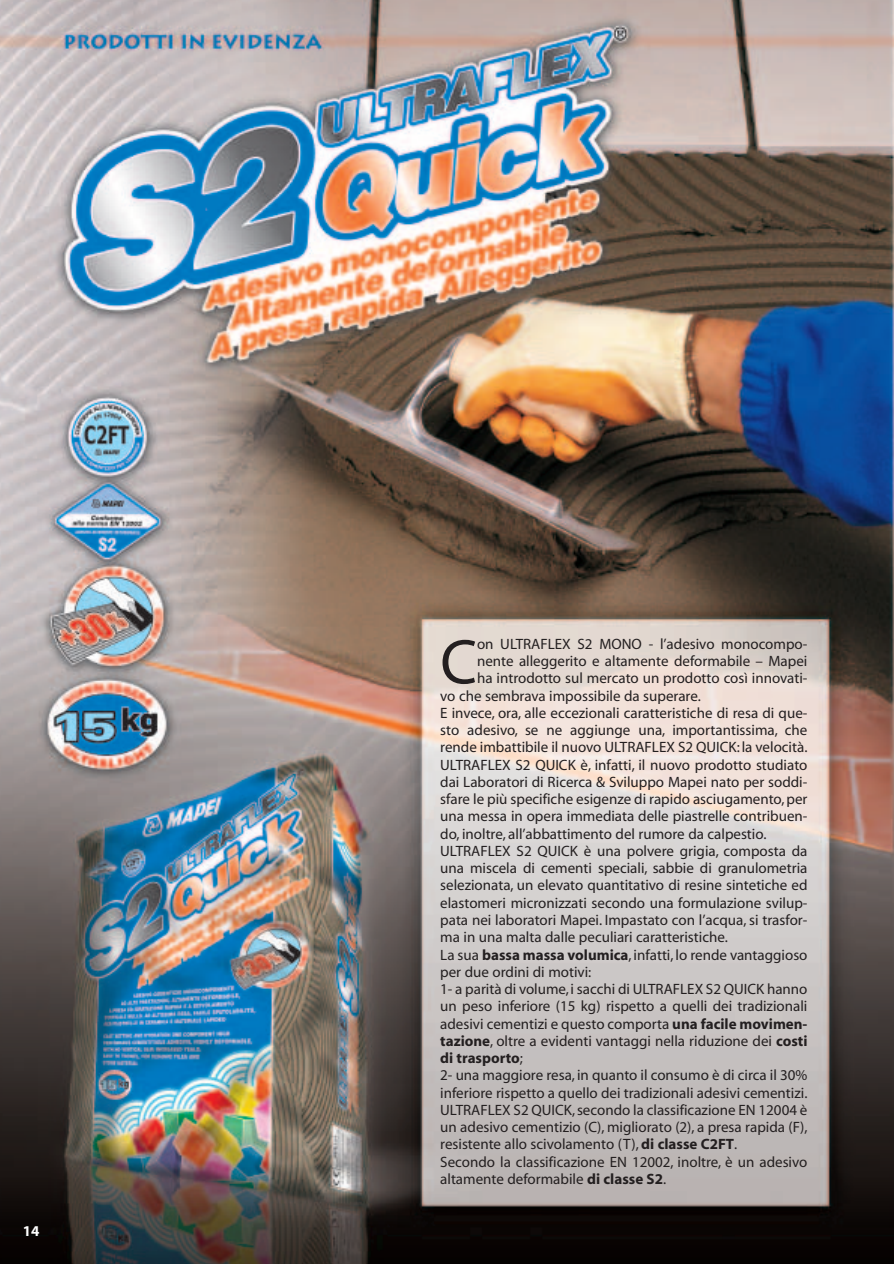
<style>
.page{position:relative;width:894px;height:1264px;background:#fff}
.page>*{position:absolute;margin:0;border:0;box-sizing:border-box;transform-origin:0 0}
.t1{font:63.6px "Myriad";color:#231f20}
.t2{font:15px "Myriad";color:#231f20}
.t3{font:700 15px "Myriad";color:#231f20}
.t4{font:700 15px "Myriad";color:#fff}
.s1{font-weight:700}
.s2{font-weight:400}
</style>
<div class="page">
<img style="left:0;top:0;width:893px;height:1263px">
<p class="t4" style="left:23px;top:1224px;width:18px">14</p>
<p class="t1" style="left:440px;top:638px;width:38px">C</p>
<p class="t2" style="left:477px;top:638px;width:332px">on ULTRAFLEX S2 MONO - l’adesivo monocompo-</p>
<p class="t2" style="left:477px;top:655px;width:332px">nente alleggerito e altamente deformabile – Mapei</p>
<p class="t2" style="left:477px;top:672px;width:332px">ha introdotto sul mercato un prodotto così innovati-</p>
<p class="t2" style="left:440px;top:690px;width:262px">vo che sembrava impossibile da superare.</p>
<p class="t2" style="left:440px;top:707px;width:368px">E invece, ora, alle eccezionali caratteristiche di resa di que-</p>
<p class="t2" style="left:440px;top:724px;width:368px">sto adesivo, se ne aggiunge una, importantissima, che</p>
<p class="t2" style="left:440px;top:741px;width:368px">rende imbattibile il nuovo ULTRAFLEX S2 QUICK: la velocità.</p>
<p class="t2" style="left:440px;top:759px;width:368px">ULTRAFLEX S2 QUICK è, infatti, il nuovo prodotto studiato</p>
<p class="t2" style="left:440px;top:776px;width:368px">dai Laboratori di Ricerca &amp; Sviluppo Mapei nato per soddi-</p>
<p class="t2" style="left:440px;top:793px;width:368px">sfare le più specifiche esigenze di rapido asciugamento, per</p>
<p class="t2" style="left:440px;top:810px;width:368px">una messa in opera immediata delle piastrelle contribuen-</p>
<p class="t2" style="left:440px;top:828px;width:327px">do, inoltre, all’abbattimento del rumore da calpestio.</p>
<p class="t2" style="left:440px;top:845px;width:368px">ULTRAFLEX S2 QUICK è una polvere grigia, composta da</p>
<p class="t2" style="left:440px;top:862px;width:368px">una miscela di cementi speciali, sabbie di granulometria</p>
<p class="t2" style="left:440px;top:879px;width:368px">selezionata, un elevato quantitativo di resine sintetiche ed</p>
<p class="t2" style="left:440px;top:897px;width:368px">elastomeri micronizzati secondo una formulazione svilup-</p>
<p class="t2" style="left:440px;top:914px;width:368px">pata nei laboratori Mapei. Impastato con l’acqua, si trasfor-</p>
<p class="t2" style="left:440px;top:931px;width:289px">ma in una malta dalle peculiari caratteristiche.</p>
<p class="t2" style="left:440px;top:948px;width:368px">La sua <span class="s1">bassa massa volumica</span>, infatti, lo rende vantaggioso</p>
<p class="t2" style="left:440px;top:966px;width:153px">per due ordini di motivi:</p>
<p class="t2" style="left:440px;top:983px;width:368px">1- a parità di volume, i sacchi di ULTRAFLEX S2 QUICK hanno</p>
<p class="t2" style="left:440px;top:1000px;width:368px">un peso inferiore (15 kg) rispetto a quelli dei tradizionali</p>
<p class="t2" style="left:440px;top:1017px;width:368px">adesivi cementizi e questo comporta <span class="s1">una facile movimen-</span></p>
<p class="t2" style="left:440px;top:1035px;width:368px"><span class="s1">tazione</span>, oltre a evidenti vantaggi nella riduzione dei <span class="s1">costi</span></p>
<p class="t3" style="left:440px;top:1052px;width:84px">di trasporto<span class="s2">;</span></p>
<p class="t2" style="left:440px;top:1069px;width:368px">2- una maggiore resa, in quanto il consumo è di circa il 30%</p>
<p class="t2" style="left:440px;top:1086px;width:368px">inferiore rispetto a quello dei tradizionali adesivi cementizi.</p>
<p class="t2" style="left:440px;top:1104px;width:368px">ULTRAFLEX S2 QUICK, secondo la classificazione EN 12004 è</p>
<p class="t2" style="left:440px;top:1121px;width:368px">un adesivo cementizio (C), migliorato (2), a presa rapida (F),</p>
<p class="t2" style="left:440px;top:1138px;width:298px">resistente allo scivolamento (T), <span class="s1">di classe C2FT</span>.</p>
<p class="t2" style="left:440px;top:1155px;width:368px">Secondo la classificazione EN 12002, inoltre, è un adesivo</p>
<p class="t2" style="left:440px;top:1173px;width:227px">altamente deformabile <span class="s1">di classe S2</span>.</p>
</div>
